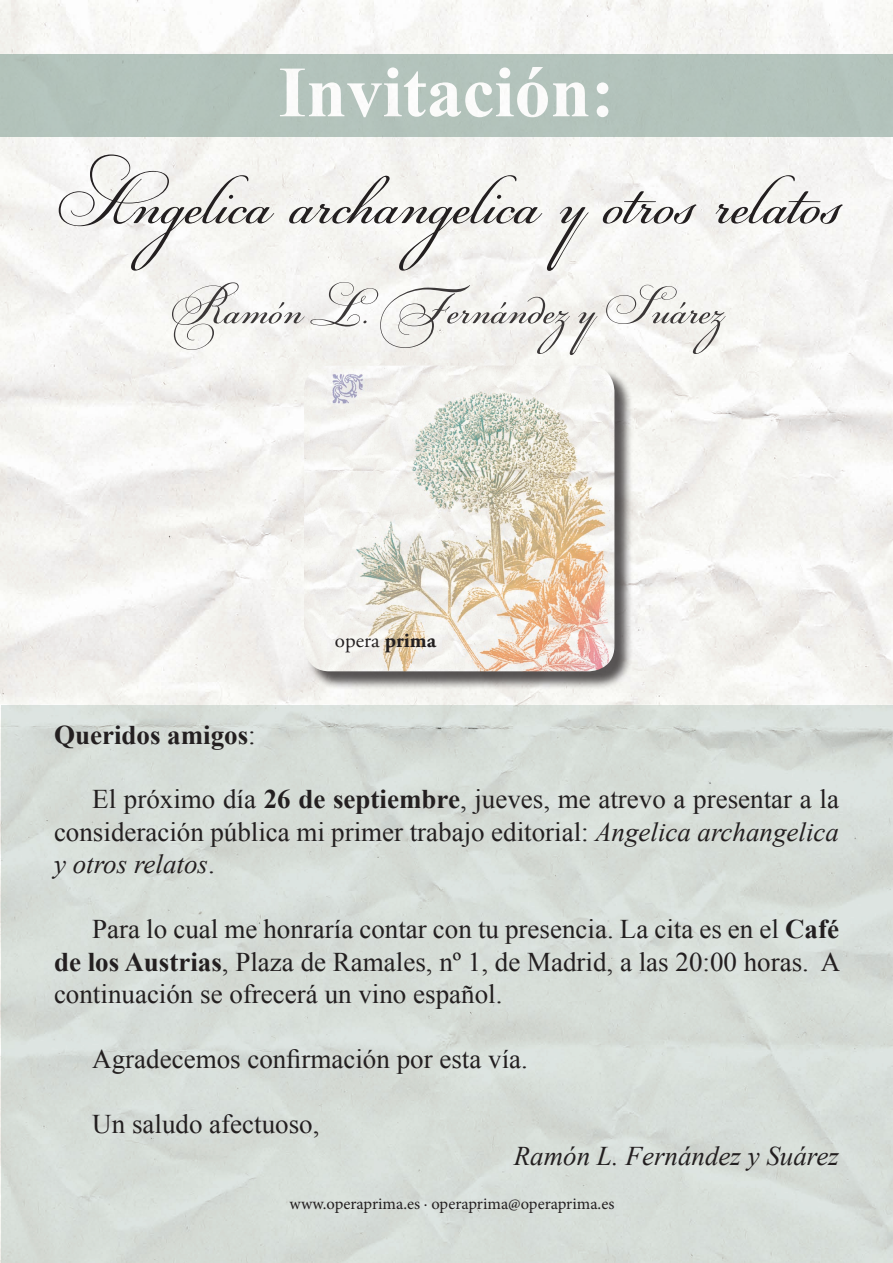
<style>
.page{position:relative;width:893px;height:1263px;background:#fff}
.page>*{position:absolute;margin:0;border:0;box-sizing:border-box;transform-origin:0 0}
.t1{font:81px "PF Champion Script Pro";color:#231f20}
.t2{font:700 72px "Times New Roman";color:#fff}
.t3{font:54px "PF Champion Script Pro";color:#231f20}
.t4{font:27px/32.4px "Times New Roman";color:#231f20;text-align:justify}
.t5{font:italic 27px "Times New Roman";color:#231f20}
.t6{font:700 27px "Times New Roman";color:#231f20}
.t7{font:21px "Adobe Garamond Pro";color:#231f20}
.t8{font:16.5px "Minion Pro";color:#231f20}
.s1{font-weight:400}
.s2{font-weight:700}
.s3{font-style:italic}
</style>
<div class="page">
<img style="left:0;top:0;width:893px;height:1263px">
<div style="left:0;top:54px;width:893px;height:83px;background:#b3c3bb"></div>
<div style="left:306px;top:368px;width:327px;height:322px;background:#231f20;opacity:.75"></div>
<img style="left:304px;top:366px;width:310px;height:305px">
<div style="left:1px;top:706px;width:891px;height:557px;background:#d6ddd7"></div>
<h2 class="t2" style="left:278px;top:42px;width:338px">Invitación:</h2>
<p class="t1" style="left:54px;top:148px;width:786px">Angelica archangelica y otros relatos</p>
<h3 class="t3" style="left:171px;top:273px;width:551px">Ramón L. Fernández y Suárez</h3>
<p class="t6" style="left:54px;top:716px;width:203px">Queridos amigos<span class="s1">:</span></p>
<p class="t7" style="left:335px;top:627px;width:103px">opera <span class="s2">prima</span></p>
<p class="t4" style="left:54px;top:783px;width:786px;text-indent:38px">El próximo día <span class="s2">26 de septiembre</span>, jueves, me atrevo a presentar a la consideración pública mi primer trabajo editorial: <span class="s3">Angelica archangelica y otros relatos</span>.</p>
<p class="t4" style="left:54px;top:912px;width:788px;text-indent:38px">Para lo cual me honraría contar con tu presencia. La cita es en el <span class="s2">Café de los Austrias</span>, Plaza de Ramales, nº 1, de Madrid, a las 20:00 horas. A continuación se ofrecerá un vino español.</p>
<p class="t4" style="left:92px;top:1042px;width:437px">Agradecemos confirmación por esta vía.</p>
<p class="t4" style="left:92px;top:1107px;width:229px">Un saludo afectuoso,</p>
<p class="t5" style="left:514px;top:1137px;width:327px">Ramón L. Fernández y Suárez</p>
<p class="t8" style="left:290px;top:1193px;width:326px">www.operaprima.es · operaprima@operaprima.es</p>
</div>
